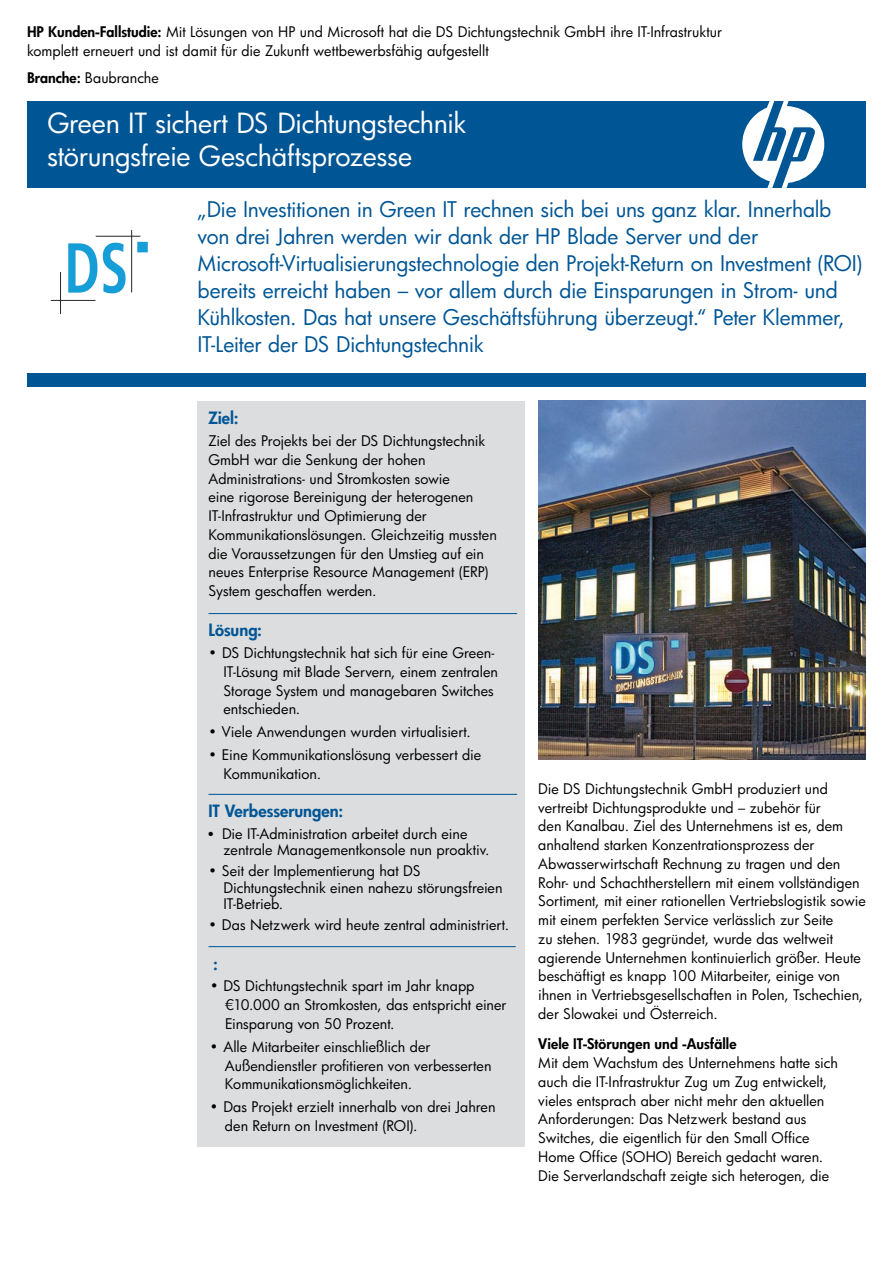
<style>
.page{position:relative;width:893px;height:1263px;background:#fff}
.page>*{position:absolute;margin:0;border:0;box-sizing:border-box;transform-origin:0 0}
.t1{font:27px/33px "Futura Bk";letter-spacing:-.01em;color:#fff}
.t2{font:21px/27px "Futura Bk";letter-spacing:-.01em;color:#005595}
.t3{font:800 16.5px "Futura CE";color:#005595}
.t4{font:14.25px/18.8px "Futura Bk";color:#000}
.t5{font:800 14.25px "Futura CE";letter-spacing:.005em;color:#000}
.s1{font-family:"Futura CE";font-weight:800}
</style>
<div class="page">
<div style="left:27px;top:374px;width:839px;height:13px;background:#005595"></div>
<div style="left:197px;top:401px;width:328px;height:745px;background:#dcddde"></div>
<div style="left:27px;top:101px;width:839px;height:86px;background:#005595"></div>
<svg style="left:742px;top:101px;width:82px;height:87px"></svg>
<img style="left:51px;top:231px;width:96px;height:82px">
<hr style="left:208px;top:613px;width:309px;height:1px;background:#005595">
<hr style="left:208px;top:794px;width:309px;height:1px;background:#005595">
<hr style="left:208px;top:946px;width:308px;height:1px;background:#005595">
<img style="left:538px;top:401px;width:328px;height:358px">
<p class="t4" style="left:27px;top:22px;width:696px"><span class="s1">HP Kunden-Fallstudie:</span> Mit Lösungen von HP und Microsoft hat die DS Dichtungstechnik GmbH ihre IT-Infrastruktur komplett erneuert und ist damit für die Zukunft wettbewerbsfähig aufgestellt</p>
<p class="t4" style="left:27px;top:68px;width:133px"><span class="s1">Branche:</span> Baubranche</p>
<h1 class="t1" style="left:47px;top:106px;width:420px">Green IT sichert DS Dichtungstechnik störungsfreie Geschäftsprozesse</h1>
<p class="t2" style="left:197px;top:195px;width:666px">„Die Investitionen in Green IT rechnen sich bei uns ganz klar. Innerhalb von drei Jahren werden wir dank der HP Blade Server und der Microsoft-Virtualisierungstechnologie den Projekt-Return on Investment (ROI) bereits erreicht haben – vor allem durch die Einsparungen in Strom- und Kühlkosten. Das hat unsere Geschäftsführung überzeugt.“ Peter Klemmer, IT-Leiter der DS Dichtungstechnik</p>
<p class="t3" style="left:208px;top:407px;width:32px">Ziel:</p>
<p class="t4" style="left:208px;top:431px;width:290px">Ziel des Projekts bei der DS Dichtungstechnik GmbH war die Senkung der hohen Administrations- und Stromkosten sowie<br>eine rigorose Bereinigung der heterogenen IT-Infrastruktur und Optimierung der Kommunikationslösungen. Gleichzeitig mussten die Voraussetzungen für den Umstieg auf ein neues Enterprise Resource Management (ERP)<br>System geschaffen werden.</p>
<p class="t3" style="left:208px;top:619px;width:55px">Lösung:</p>
<p class="t4" style="left:223px;top:643px;width:276px;text-indent:-15px">• DS Dichtungstechnik hat sich für eine Green-IT-Lösung mit Blade Servern, einem zentralen Storage System und managebaren Switches entschieden.</p>
<p class="t4" style="left:208px;top:723px;width:264px">• Viele Anwendungen wurden virtualisiert.</p>
<p class="t4" style="left:223px;top:746px;width:259px;text-indent:-15px">• Eine Kommunikationslösung verbessert die<br>Kommunikation.</p>
<p class="t3" style="left:208px;top:800px;width:136px">IT Verbesserungen:</p>
<p class="t4" style="left:223px;top:825px;width:268px;line-height:16.5px;text-indent:-15px">● Die IT-Administration arbeitet durch eine zentrale Managementkonsole nun proaktiv.</p>
<p class="t4" style="left:223px;top:862px;width:281px;line-height:16.5px;text-indent:-15px">• Seit der Implementierung hat DS<br>Dichtungstechnik einen nahezu störungsfreien<br>IT-Betrieb.</p>
<p class="t4" style="left:208px;top:915px;width:302px">• Das Netzwerk wird heute zentral administriert.</p>
<p class="t3" style="left:213px;top:952px;width:6px">:</p>
<p class="t4" style="left:225px;top:976px;width:283px;text-indent:-15px">• DS Dichtungstechnik spart im Jahr knapp €10.000 an Stromkosten, das entspricht einer<br>Einsparung von 50 Prozent.</p>
<p class="t4" style="left:225px;top:1037px;width:268px;text-indent:-15px">• Alle Mitarbeiter einschließlich der<br>Außendienstler profitieren von verbesserten<br>Kommunikationsmöglichkeiten.</p>
<p class="t4" style="left:225px;top:1097px;width:272px;text-indent:-15px">• Das Projekt erzielt innerhalb von drei Jahren den Return on Investment (ROI).</p>
<p class="t4" style="left:538px;top:779px;width:329px">Die DS Dichtungstechnik GmbH produziert und vertreibt Dichtungsprodukte und – zubehör für<br>den Kanalbau. Ziel des Unternehmens ist es, dem anhaltend starken Konzentrationsprozess der Abwasserwirtschaft Rechnung zu tragen und den Rohr- und Schachtherstellern mit einem vollständigen Sortiment, mit einer rationellen Vertriebslogistik sowie mit einem perfekten Service verlässlich zur Seite<br>zu stehen. 1983 gegründet, wurde das weltweit agierende Unternehmen kontinuierlich größer. Heute beschäftigt es knapp 100 Mitarbeiter, einige von ihnen in Vertriebsgesellschaften in Polen, Tschechien, der Slowakei und Österreich.</p>
<p class="t5" style="left:538px;top:1034px;width:200px">Viele IT-Störungen und -Ausfälle</p>
<p class="t4" style="left:538px;top:1053px;width:301px">Mit dem Wachstum des Unternehmens hatte sich auch die IT-Infrastruktur Zug um Zug entwickelt, vieles entsprach aber nicht mehr den aktuellen Anforderungen: Das Netzwerk bestand aus Switches, die eigentlich für den Small Office Home Office (SOHO) Bereich gedacht waren.<br>Die Serverlandschaft zeigte sich heterogen, die</p>
</div>
